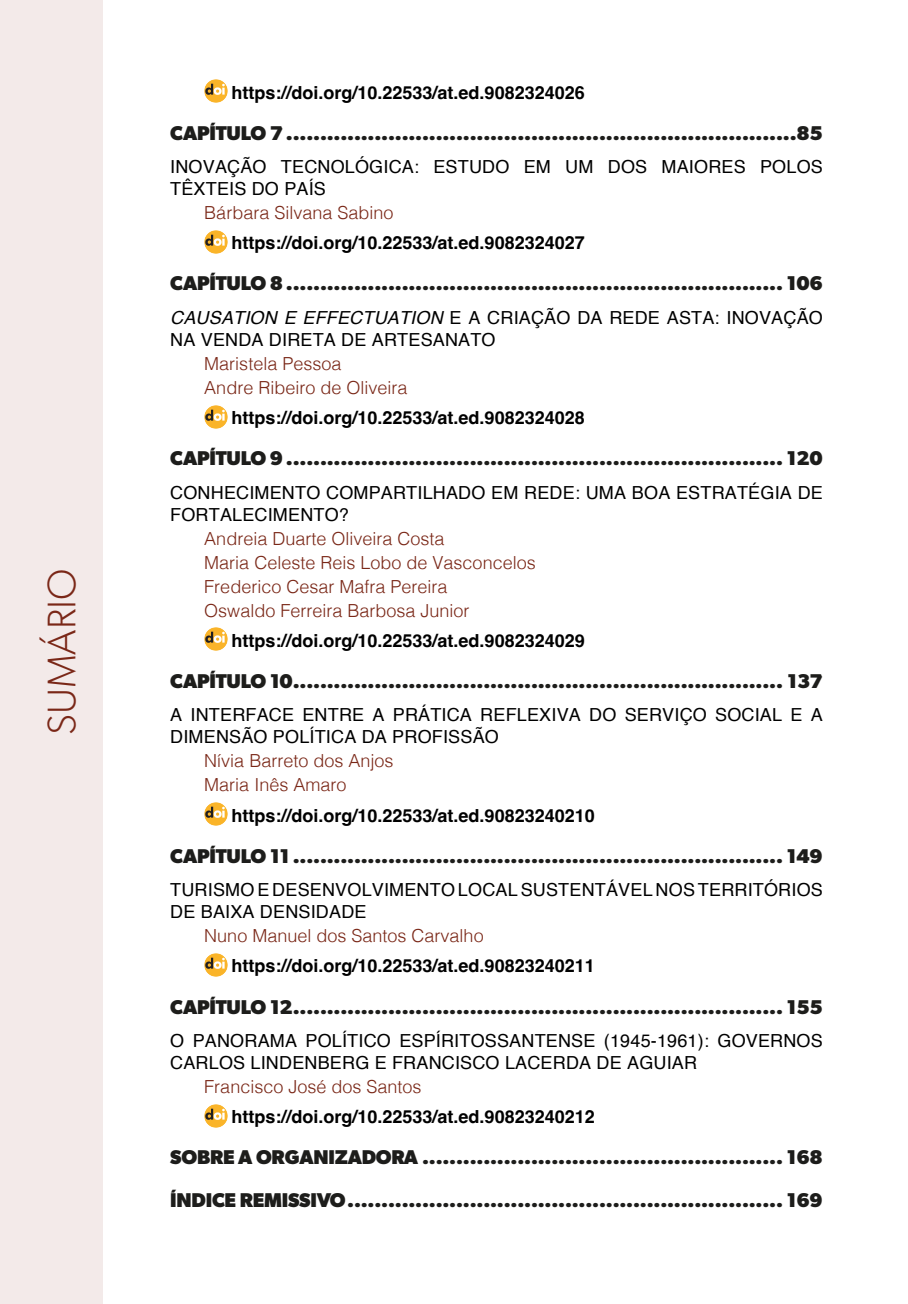
<style>
.page{position:relative;width:908px;height:1304px;background:#fff}
.page>*{position:absolute;margin:0;border:0;box-sizing:border-box;transform-origin:0 0}
.t1{font:300 40px "Gibson";color:#7a2717}
.t2{font:700 20px/43px "Gibson";letter-spacing:-.01em;color:#1d1d1b}
.t3{font:18px/22px "Helvetica";letter-spacing:.01em;color:#000}
.t4{font:700 18px "Helvetica";color:#000}
.t5{font:300 18px/24px "Helvetica";color:#7a2717}
.s1{font-style:italic}
</style>
<div class="page">
<div style="left:0;top:0;width:103px;height:1304px;background:#f3eae9"></div>
<img style="left:204px;top:80px;width:23px;height:23px">
<img style="left:204px;top:230px;width:23px;height:23px">
<img style="left:204px;top:405px;width:23px;height:23px">
<img style="left:204px;top:628px;width:23px;height:23px">
<img style="left:204px;top:803px;width:23px;height:23px">
<img style="left:204px;top:953px;width:23px;height:23px">
<img style="left:204px;top:1104px;width:23px;height:23px">
<h1 class="t1" style="left:37px;top:735px;width:167px;rotate:-90deg">SUMÁRIO</h1>
<p class="t4" style="left:231px;top:81px;width:355px">https://doi.org/10.22533/at.ed.9082324026</p>
<p class="t2" style="left:170px;top:111px;width:653px">CAPÍTULO 7 ...........................................................................85</p>
<p class="t3" style="left:170px;top:156px;width:653px">INOVAÇÃO TECNOLÓGICA: ESTUDO EM UM DOS MAIORES POLOS<br>TÊXTEIS DO PAÍS</p>
<p class="t5" style="left:204px;top:199px;width:191px">Bárbara Silvana Sabino</p>
<p class="t4" style="left:231px;top:232px;width:355px">https://doi.org/10.22533/at.ed.9082324027</p>
<p class="t2" style="left:170px;top:262px;width:653px">CAPÍTULO 8 ......................................................................... 106</p>
<p class="t3" style="left:170px;top:307px;width:654px"><span class="s1">CAUSATION E EFFECTUATION</span> E A CRIAÇÃO DA REDE ASTA: INOVAÇÃO<br>NA VENDA DIRETA DE ARTESANATO</p>
<p class="t5" style="left:204px;top:350px;width:205px">Maristela Pessoa<br>Andre Ribeiro de Oliveira</p>
<p class="t4" style="left:231px;top:407px;width:355px">https://doi.org/10.22533/at.ed.9082324028</p>
<p class="t2" style="left:170px;top:436px;width:653px">CAPÍTULO 9 ......................................................................... 120</p>
<p class="t3" style="left:170px;top:482px;width:653px">CONHECIMENTO COMPARTILHADO EM REDE: UMA BOA ESTRATÉGIA DE<br>FORTALECIMENTO?</p>
<p class="t5" style="left:204px;top:525px;width:333px">Andreia Duarte Oliveira Costa<br>Maria Celeste Reis Lobo de Vasconcelos Frederico Cesar Mafra Pereira<br>Oswaldo Ferreira Barbosa Junior</p>
<p class="t4" style="left:231px;top:630px;width:355px">https://doi.org/10.22533/at.ed.9082324029</p>
<p class="t2" style="left:170px;top:659px;width:653px">CAPÍTULO 10........................................................................ 137</p>
<p class="t3" style="left:170px;top:705px;width:653px">A INTERFACE ENTRE A PRÁTICA REFLEXIVA DO SERVIÇO SOCIAL E A<br>DIMENSÃO POLÍTICA DA PROFISSÃO</p>
<p class="t5" style="left:204px;top:748px;width:191px">Nívia Barreto dos Anjos<br>Maria Inês Amaro</p>
<p class="t4" style="left:231px;top:804px;width:365px">https://doi.org/10.22533/at.ed.90823240210</p>
<p class="t2" style="left:170px;top:834px;width:653px">CAPÍTULO 11 ........................................................................ 149</p>
<p class="t3" style="left:170px;top:879px;width:653px">TURISMO E DESENVOLVIMENTO LOCAL SUSTENTÁVEL NOS TERRITÓRIOS<br>DE BAIXA DENSIDADE</p>
<p class="t5" style="left:204px;top:922px;width:281px">Nuno Manuel dos Santos Carvalho</p>
<p class="t4" style="left:231px;top:955px;width:365px">https://doi.org/10.22533/at.ed.90823240211</p>
<p class="t2" style="left:170px;top:985px;width:653px">CAPÍTULO 12........................................................................ 155</p>
<p class="t3" style="left:170px;top:1030px;width:653px">O PANORAMA POLÍTICO ESPÍRITOSSANTENSE (1945-1961): GOVERNOS<br>CARLOS LINDENBERG E FRANCISCO LACERDA DE AGUIAR</p>
<p class="t5" style="left:204px;top:1073px;width:219px">Francisco José dos Santos</p>
<p class="t4" style="left:231px;top:1106px;width:365px">https://doi.org/10.22533/at.ed.90823240212</p>
<p class="t2" style="left:170px;top:1135px;width:653px">SOBRE A ORGANIZADORA ..................................................... 168<br>ÍNDICE REMISSIVO................................................................ 169</p>
</div>
